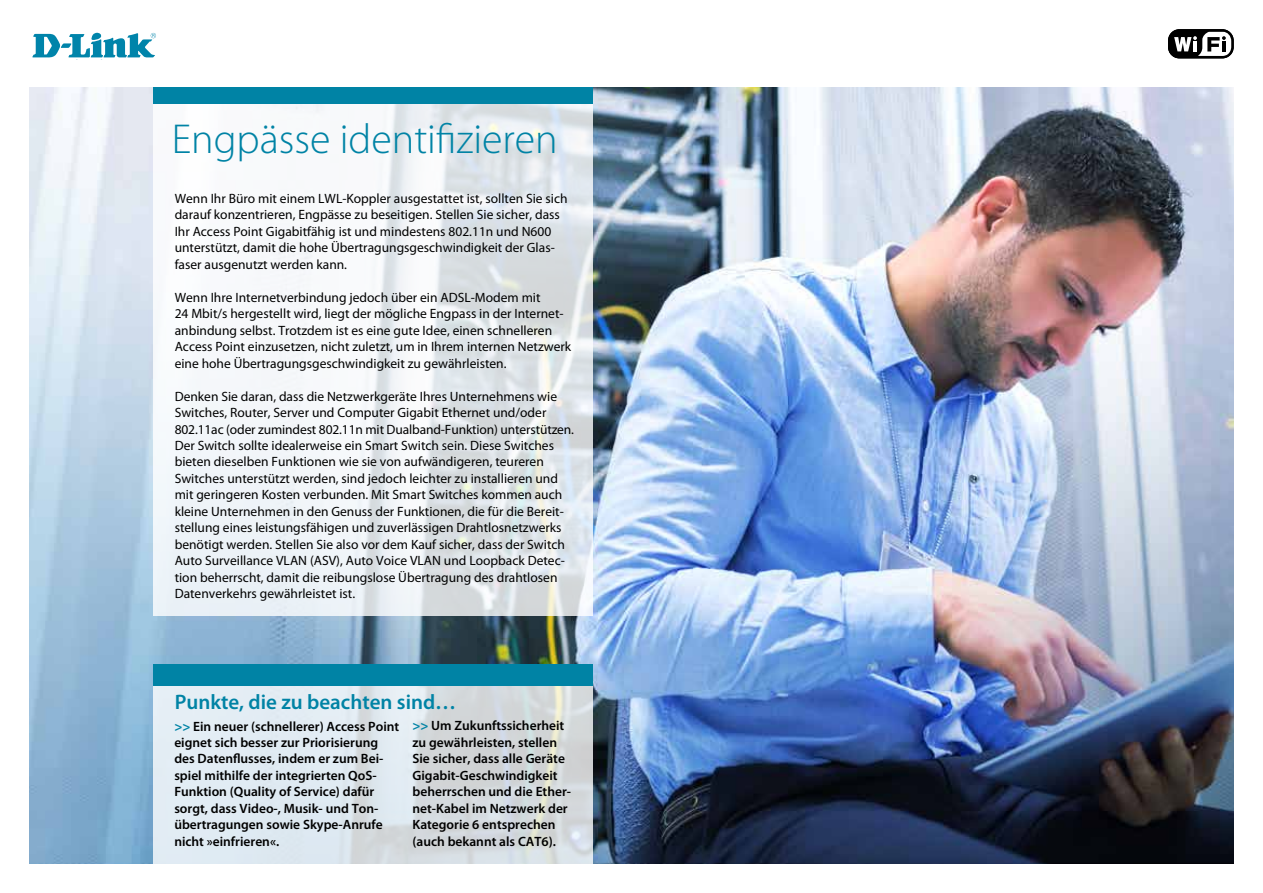
<style>
.page{position:relative;width:1263px;height:893px;background:#fff}
.page>*{position:absolute;margin:0;border:0;box-sizing:border-box;transform-origin:0 0}
.t1{font:300 42px "Myriad Pro";color:#0083a5}
.t2{font:600 21px "Myriad Pro";color:#0083a5}
.t3{font:13.5px/16.5px "Myriad Pro";color:#000}
.t4{font:600 13.5px/16.5px "Myriad Pro";color:#000}
.s1{font-weight:700;color:#0083a5}
</style>
<div class="page">
<img style="left:30px;top:87px;width:1203px;height:776px">
<svg style="left:153px;top:686px;width:440px;height:177px;background:#dbe2e7"></svg>
<svg style="left:153px;top:104px;width:440px;height:511px;fill:#f1f5f8"></svg>
<div style="left:153px;top:87px;width:440px;height:17px;background:#0083a5"></div>
<svg style="left:32px;top:33px;width:124px;height:25px"></svg>
<div style="left:1168px;top:26px;width:65px;height:36px;background:linear-gradient(to right,#fff,#fff)"></div>
<svg style="left:1168px;top:31px;width:65px;height:28px"></svg>
<svg style="left:1168px;top:30px;width:65px;height:28px"></svg>
<div style="left:153px;top:664px;width:440px;height:22px;background:#0083a5"></div>
<h1 class="t1" style="left:172px;top:116px;width:388px">Engpässe identifizieren</h1>
<p class="t3" style="left:175px;top:190px;width:394px">Wenn Ihr Büro mit einem LWL-Koppler ausgestattet ist, sollten Sie sich darauf konzentrieren, Engpässe zu beseitigen. Stellen Sie sicher, dass Ihr Access Point Gigabitfähig ist und mindestens 802.11n und N600 unterstützt, damit die hohe Übertragungsgeschwindigkeit der Glas&shy;faser ausgenutzt werden kann.</p>
<p class="t3" style="left:175px;top:288px;width:398px">Wenn Ihre Internetverbindung jedoch über ein ADSL-Modem mit<br>24 Mbit/s hergestellt wird, liegt der mögliche Engpass in der Internet&shy;anbindung selbst. Trotzdem ist es eine gute Idee, einen schnelleren Access Point einzusetzen, nicht zuletzt, um in Ihrem internen Netzwerk eine hohe Übertragungsgeschwindigkeit zu gewährleisten.</p>
<p class="t3" style="left:175px;top:387px;width:401px">Denken Sie daran, dass die Netzwerkgeräte Ihres Unternehmens wie Switches, Router, Server und Computer Gigabit Ethernet und/oder 802.11ac (oder zumindest 802.11n mit Dualband-Funktion) unterstützen.<br>Der Switch sollte idealerweise ein Smart Switch sein. Diese Switches bieten dieselben Funktionen wie sie von aufwändigeren, teureren Switches unterstützt werden, sind jedoch leichter zu installieren und mit geringeren Kosten verbunden. Mit Smart Switches kommen auch kleine Unternehmen in den Genuss der Funktionen, die für die Bereit&shy;stellung eines leistungsfähigen und zuverlässigen Drahtlosnetzwerks benötigt werden. Stellen Sie also vor dem Kauf sicher, dass der Switch Auto Surveillance VLAN (ASV), Auto Voice VLAN und Loopback Detec&shy;tion beherrscht, damit die reibungslose Übertragung des drahtlosen Datenverkehrs gewährleistet ist.</p>
<h2 class="t2" style="left:175px;top:689px;width:283px">Punkte, die zu beachten sind…</h2>
<p class="t4" style="left:174px;top:717px;width:226px"><span class="s1">&gt;&gt;</span> Ein neuer (schnellerer) Access Point eignet sich besser zur Priorisierung des Datenflusses, indem er zum Bei-- spiel mithilfe der integrierten QoS-Funktion (Quality of Service) dafür sorgt, dass Video-, Musik- und Ton&shy;übertragungen sowie Skype-Anrufe nicht »einfrieren«.</p>
<p class="t4" style="left:412px;top:717px;width:160px"><span class="s1">&gt;&gt;</span> Um Zukunftssicherheit zu gewährleisten, stellen<br>Sie sicher, dass alle Geräte<br>Gigabit-Geschwindigkeit beherrschen und die Ether&shy;net-Kabel im Netzwerk der<br>Kategorie 6 entsprechen (auch bekannt als CAT6).</p>
</div>
